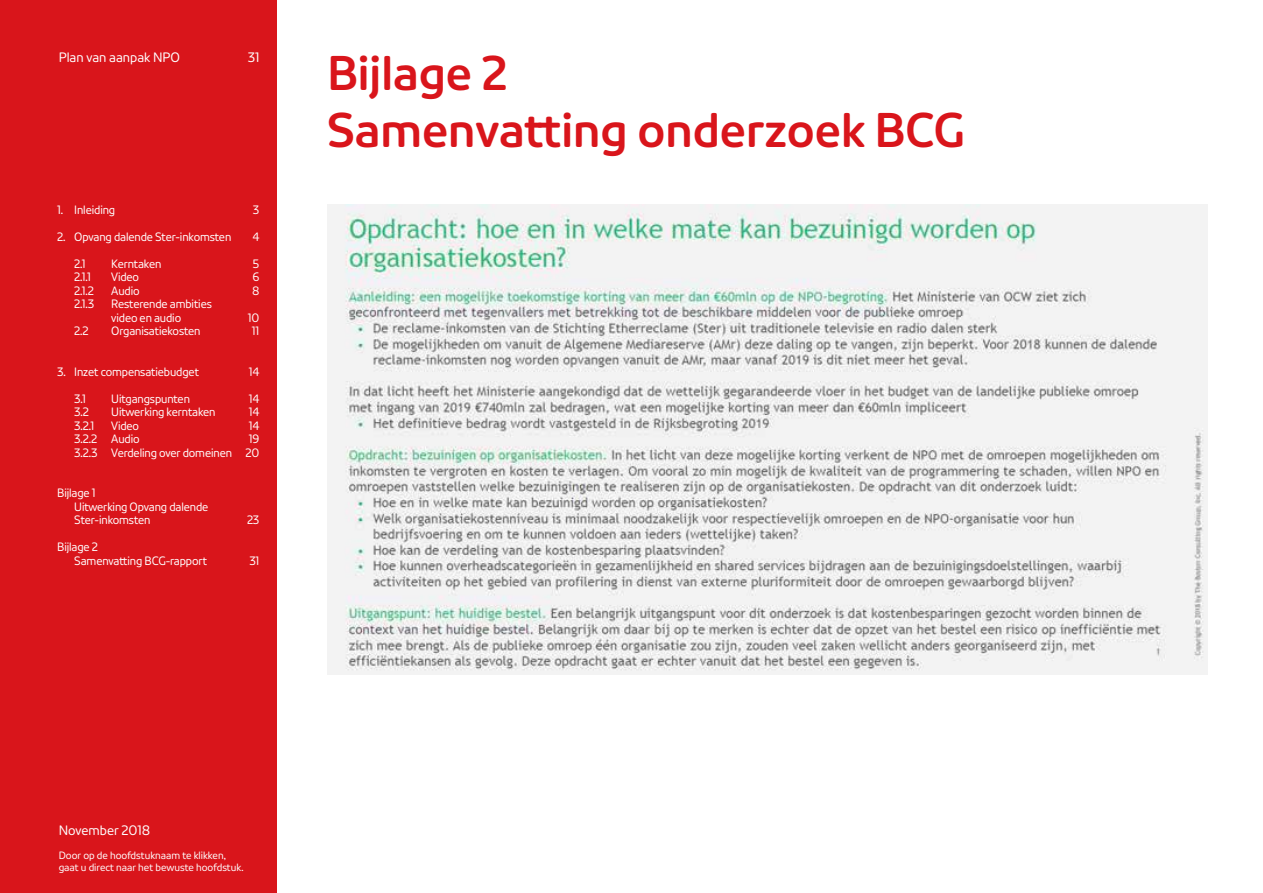
<style>
.page{position:relative;width:1263px;height:893px;background:#fff}
.page>*{position:absolute;margin:0;border:0;box-sizing:border-box;transform-origin:0 0}
.t1{font:700 48px/56.2px "NPO Sans";color:#d9151b}
.t2{font:13.5px "NPO Sans";color:#fff}
.t3{font:12px/13.5px "NPO Sans";letter-spacing:-.01em;color:#fff}
.t4{font:10.5px/12px "NPO Sans";color:#fff}
</style>
<div class="page">
<div style="left:0;top:0;width:276px;height:893px;background:#d9151b"></div>
<img style="left:327px;top:204px;width:881px;height:470px">
<p class="t2" style="left:59px;top:49px;width:123px">Plan van aanpak NPO</p>
<p class="t2" style="left:248px;top:49px;width:13px">31</p>
<p class="t3" style="left:57px;top:203px;width:59px">1. Inleiding</p>
<p class="t3" style="left:253px;top:203px;width:8px">3</p>
<p class="t3" style="left:57px;top:230px;width:176px">2. Opvang dalende Ster-inkomsten</p>
<p class="t3" style="left:252px;top:230px;width:9px">4</p>
<p class="t3" style="left:74px;top:257px;width:13px">2.1</p>
<p class="t3" style="left:111px;top:257px;width:52px">Kerntaken</p>
<p class="t3" style="left:253px;top:257px;width:8px">5</p>
<p class="t3" style="left:74px;top:270px;width:18px">2.1.1</p>
<p class="t3" style="left:111px;top:270px;width:29px">Video</p>
<p class="t3" style="left:252px;top:270px;width:8px">6</p>
<p class="t3" style="left:74px;top:284px;width:21px">2.1.2</p>
<p class="t3" style="left:111px;top:284px;width:30px">Audio</p>
<p class="t3" style="left:252px;top:284px;width:9px">8</p>
<p class="t3" style="left:74px;top:297px;width:22px">2.1.3</p>
<p class="t3" style="left:111px;top:297px;width:102px">Resterende ambities video en audio</p>
<p class="t3" style="left:248px;top:311px;width:13px">10</p>
<p class="t3" style="left:74px;top:324px;width:16px">2.2</p>
<p class="t3" style="left:111px;top:324px;width:91px">Organisatiekosten</p>
<p class="t3" style="left:252px;top:324px;width:9px">11</p>
<p class="t3" style="left:57px;top:365px;width:143px">3. Inzet compensatiebudget</p>
<p class="t3" style="left:249px;top:365px;width:12px">14</p>
<p class="t3" style="left:74px;top:392px;width:13px">3.1</p>
<p class="t3" style="left:111px;top:392px;width:80px">Uitgangspunten</p>
<p class="t3" style="left:249px;top:392px;width:12px">14</p>
<p class="t3" style="left:74px;top:405px;width:16px">3.2</p>
<p class="t3" style="left:111px;top:405px;width:106px">Uitwerking kerntaken</p>
<p class="t3" style="left:249px;top:405px;width:12px">14</p>
<p class="t3" style="left:74px;top:419px;width:21px">3.2.1</p>
<p class="t3" style="left:111px;top:419px;width:29px">Video</p>
<p class="t3" style="left:249px;top:419px;width:12px">14</p>
<p class="t3" style="left:74px;top:432px;width:67px">3.2.2 Audio</p>
<p class="t3" style="left:74px;top:432px;width:187px;text-align:right">19<br>3.2.3 Verdeling over domeinen 20</p>
<p class="t3" style="left:74px;top:486px;width:136px;text-indent:-17px">Bijlage 1<br>Uitwerking Opvang dalende<br>Ster-inkomsten</p>
<p class="t3" style="left:247px;top:513px;width:14px">23</p>
<p class="t3" style="left:74px;top:540px;width:134px;text-indent:-17px">Bijlage 2<br>Samenvatting BCG-rapport</p>
<p class="t3" style="left:249px;top:554px;width:12px">31</p>
<h1 class="t1" style="left:327px;top:44px;width:639px">Bijlage 2<br>Samenvatting onderzoek BCG</h1>
<p class="t2" style="left:59px;top:822px;width:93px">November 2018</p>
<p class="t4" style="left:59px;top:849px;width:186px">Door op de hoofdstuknaam te klikken, gaat u direct naar het bewuste hoofdstuk.</p>
</div>
